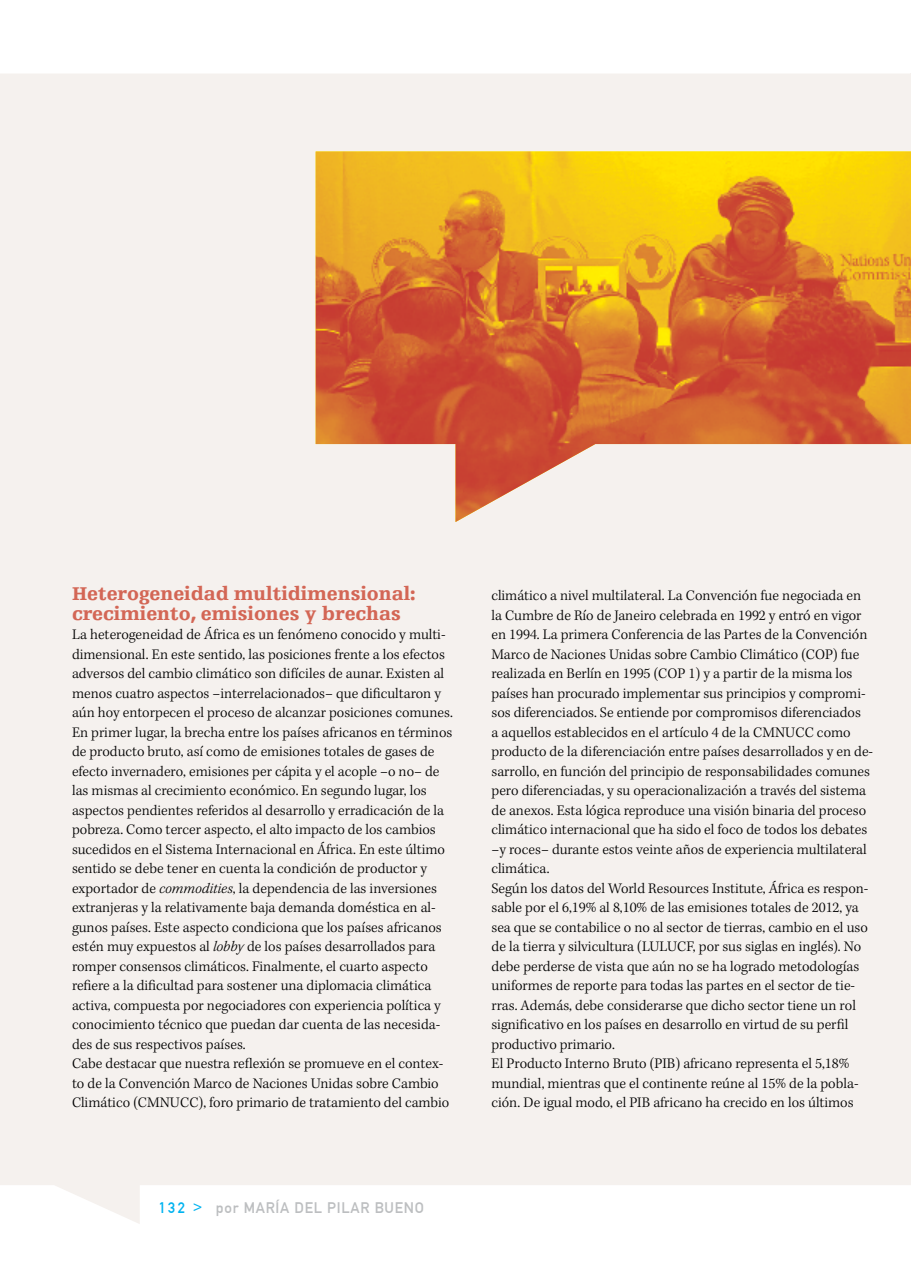
<style>
.page{position:relative;width:911px;height:1263px;background:#fff}
.page>*{position:absolute;margin:0;border:0;box-sizing:border-box;transform-origin:0 0}
.t1{font:900 19.5px/19.5px "Egyptienne F";color:#d36655}
.t2{font:300 15px/19.5px "Kepler Std";color:#000}
.t3{font:15px "DIN1451 Mittelschrift";letter-spacing:.05em;color:#bcbec0}
.s1{font-style:italic}
.s2{color:#00b3f0}
</style>
<div class="page">
<div style="left:0;top:73px;width:911px;height:1151px;background:#f5f1ee"></div>
<img style="left:316px;top:152px;width:595px;height:370px">
<h1 class="t1" style="left:72px;top:584px;width:345px">Heterogeneidad multidimensional: crecimiento, emisiones y brechas</h1>
<p class="t2" style="left:72px;top:625px;width:382px">La heterogeneidad de África es un fenómeno conocido y multi&shy;dimensional. En este sentido, las posiciones frente a los efectos adversos del cambio climático son difíciles de aunar. Existen al menos cuatro aspectos –interrelacionados– que dificultaron y aún hoy entorpecen el proceso de alcanzar posiciones comunes.<br>En primer lugar, la brecha entre los países africanos en términos de producto bruto, así como de emisiones totales de gases de efecto invernadero, emisiones per cápita y el acople –o no– de las mismas al crecimiento económico. En segundo lugar, los aspectos pendientes referidos al desarrollo y erradicación de la pobreza. Como tercer aspecto, el alto impacto de los cambios sucedidos en el Sistema Internacional en África. En este último sentido se debe tener en cuenta la condición de productor y exportador de <span class="s1">commodities</span>, la dependencia de las inversiones extranjeras y la relativamente baja demanda doméstica en al&shy;gunos países. Este aspecto condiciona que los países africanos estén muy expuestos al <span class="s1">lobby</span> de los países desarrollados para romper consensos climáticos. Finalmente, el cuarto aspecto refiere a la dificultad para sostener una diplomacia climática activa, compuesta por negociadores con experiencia política y conocimiento técnico que puedan dar cuenta de las necesida&shy;des de sus respectivos países.<br>Cabe destacar que nuestra reflexión se promueve en el contex&shy;to de la Convención Marco de Naciones Unidas sobre Cambio Climático (CMNUCC), foro primario de tratamiento del cambio</p>
<p class="t3" style="left:159px;top:1199px;width:267px"><span class="s2">132 &gt;</span> POR MARÍA DEL PILAR BUENO</p>
<p class="t2" style="left:491px;top:586px;width:383px">climático a nivel multilateral. La Convención fue negociada en la Cumbre de Río de Janeiro celebrada en 1992 y entró en vigor en 1994. La primera Conferencia de las Partes de la Convención Marco de Naciones Unidas sobre Cambio Climático (COP) fue realizada en Berlín en 1995 (COP 1) y a partir de la misma los países han procurado implementar sus principios y compromi&shy;sos diferenciados. Se entiende por compromisos diferenciados<br>a aquellos establecidos en el artículo 4 de la CMNUCC como producto de la diferenciación entre países desarrollados y en de&shy;sarrollo, en función del principio de responsabilidades comunes pero diferenciadas, y su operacionalización a través del sistema de anexos. Esta lógica reproduce una visión binaria del proceso climático internacional que ha sido el foco de todos los debates –y roces– durante estos veinte años de experiencia multilateral climática.<br>Según los datos del World Resources Institute, África es respon&shy;sable por el 6,19% al 8,10% de las emisiones totales de 2012, ya sea que se contabilice o no al sector de tierras, cambio en el uso de la tierra y silvicultura (LULUCF, por sus siglas en inglés). No debe perderse de vista que aún no se ha logrado metodologías uniformes de reporte para todas las partes en el sector de tie&shy;rras. Además, debe considerarse que dicho sector tiene un rol significativo en los países en desarrollo en virtud de su perfil productivo primario.<br>El Producto Interno Bruto (PIB) africano representa el 5,18% mundial, mientras que el continente reúne al 15% de la pobla&shy;ción. De igual modo, el PIB africano ha crecido en los últimos</p>
</div>
